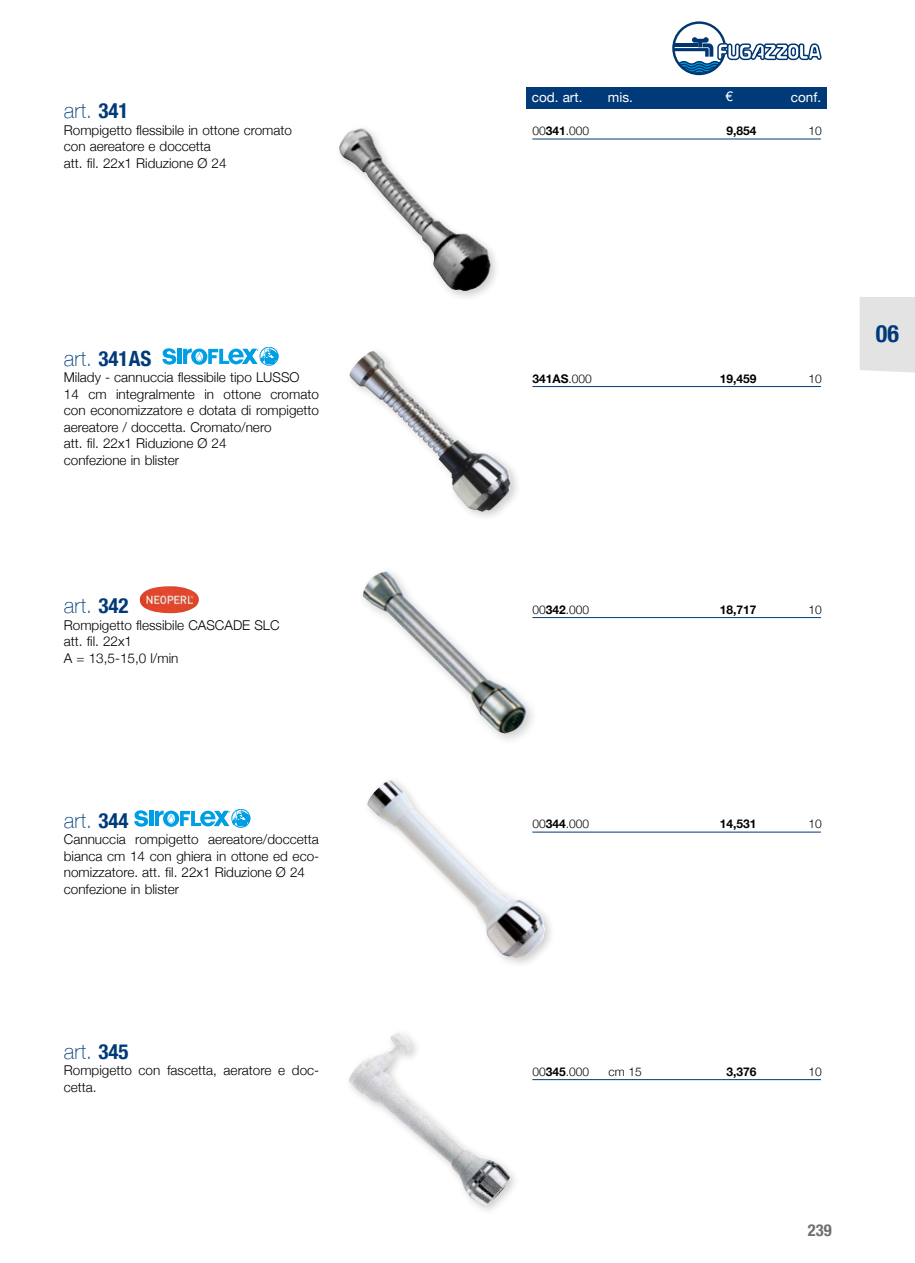
<style>
.page{position:relative;width:915px;height:1263px;background:#fff}
.page>*{position:absolute;margin:0;border:0;box-sizing:border-box;transform-origin:0 0}
.t1{font:700 condensed 24px "Helvetica Neue";color:#003a78}
.codici_articolo{font:100 21px "Helvetica Neue";letter-spacing:.015em;color:#003a78}
.codici_articolo-2{font:700 condensed 21px "Helvetica Neue";color:#003a78}
.t2{font:700 condensed 16.5px "Helvetica Neue";color:#706f6f}
.codici_articolo-3{font:300 13.5px/16.5px "Helvetica Neue";color:#000;text-align:justify}
.t3{font:13.5px "Helvetica Neue";color:#fff}
.testo{font:300 13.5px "Helvetica Neue";color:#000}
.tabelle2017{font:300 12px "Helvetica Neue";color:#000}
.tabelle2017-2{font:700 12px "Helvetica Neue";color:#000}
.s1{font-weight:700;font-stretch:condensed}
.s2{font-weight:100;font-stretch:normal}
.s3{font-weight:700}
.s4{font-weight:300}
</style>
<div class="page">
<div style="left:526px;top:87px;width:299px;height:21px;background:#003a78"></div>
<svg style="left:672px;top:21px;width:149px;height:54px"></svg>
<img style="left:367px;top:780px;width:178px;height:178px">
<img style="left:362px;top:571px;width:165px;height:163px">
<hr style="left:177px;top:349px;width:4px;height:15px;background:#009fe3">
<svg style="left:162px;top:348px;width:14px;height:17px"></svg>
<img style="left:139px;top:586px;width:60px;height:27px">
<hr style="left:149px;top:811px;width:4px;height:15px;background:#009fe3">
<svg style="left:134px;top:810px;width:14px;height:17px"></svg>
<hr style="left:532px;top:139px;width:288px;height:1px;background:#003a78">
<hr style="left:532px;top:386px;width:288px;height:1px;background:#003a78">
<hr style="left:532px;top:617px;width:288px;height:1px;background:#003a78">
<hr style="left:532px;top:832px;width:288px;height:1px;background:#003a78">
<hr style="left:532px;top:1079px;width:288px;height:1px;background:#003a78">
<img style="left:339px;top:128px;width:155px;height:163px">
<img style="left:349px;top:353px;width:162px;height:159px">
<img style="left:348px;top:1033px;width:162px;height:173px">
<div style="left:860px;top:297px;width:54px;height:76px;background:#e4e3e4"></div>
<svg style="left:183px;top:347px;width:95px;height:18px"></svg>
<svg style="left:155px;top:809px;width:95px;height:18px"></svg>
<p class="codici_articolo" style="left:64px;top:95px;width:66px">art. <span class="s1">341</span></p>
<p class="codici_articolo-3" style="left:64px;top:121px;width:230px">Rompigetto flessibile in ottone cromato</p>
<p class="codici_articolo-3" style="left:64px;top:137px;width:148px">con aereatore e doccetta</p>
<p class="codici_articolo-3" style="left:64px;top:154px;width:164px">att. fil. 22x1 Riduzione Ø 24</p>
<p class="codici_articolo-2" style="left:64px;top:341px;width:89px"><span class="s2">art.</span> 341AS</p>
<p class="codici_articolo-3" style="left:64px;top:368px;width:237px">Milady - cannuccia flessibile tipo LUSSO</p>
<p class="codici_articolo-3" style="left:64px;top:385px;width:257px">14 cm integralmente in ottone cromato con economizzatore e dotata di rompigetto aereatore / doccetta. Cromato/nero</p>
<p class="codici_articolo-3" style="left:64px;top:434px;width:164px">att. fil. 22x1 Riduzione Ø 24</p>
<p class="codici_articolo-3" style="left:64px;top:451px;width:117px">confezione in blister</p>
<p class="codici_articolo" style="left:64px;top:590px;width:66px">art. <span class="s1">342</span></p>
<p class="codici_articolo-3" style="left:64px;top:616px;width:217px">Rompigetto flessibile CASCADE SLC</p>
<p class="codici_articolo-3" style="left:64px;top:632px;width:70px">att. fil. 22x1</p>
<p class="testo" style="left:64px;top:647px;width:116px">A = 13,5-15,0 l/min</p>
<p class="codici_articolo" style="left:64px;top:804px;width:66px">art. <span class="s1">344</span></p>
<p class="codici_articolo-3" style="left:64px;top:830px;width:257px">Cannuccia rompigetto aereatore/doccetta bianca cm 14 con ghiera in ottone ed eco&shy;nomizzatore. att. fil. 22x1 Riduzione Ø 24</p>
<p class="codici_articolo-3" style="left:64px;top:880px;width:117px">confezione in blister</p>
<p class="codici_articolo" style="left:64px;top:1035px;width:66px">art. <span class="s1">345</span></p>
<p class="codici_articolo-3" style="left:64px;top:1061px;width:257px">Rompigetto con fascetta, aeratore e doc&shy;cetta.</p>
<p class="t3" style="left:531px;top:87px;width:52px">cod. art.</p>
<p class="t3" style="left:607px;top:87px;width:27px">mis.</p>
<p class="t3" style="left:725px;top:86px;width:9px">€</p>
<p class="t3" style="left:790px;top:87px;width:32px">conf.</p>
<p class="tabelle2017" style="left:532px;top:121px;width:58px">00<span class="s3">341</span>.000</p>
<p class="tabelle2017-2" style="left:726px;top:122px;width:32px">9,854</p>
<p class="tabelle2017" style="left:808px;top:121px;width:15px">10</p>
<p class="tabelle2017-2" style="left:532px;top:369px;width:61px">341AS<span class="s4">.000</span></p>
<p class="tabelle2017-2" style="left:719px;top:369px;width:38px">19,459</p>
<p class="tabelle2017" style="left:808px;top:369px;width:15px">10</p>
<h1 class="t1" style="left:875px;top:314px;width:25px">06</h1>
<p class="tabelle2017" style="left:532px;top:600px;width:58px">00<span class="s3">342</span>.000</p>
<p class="tabelle2017-2" style="left:719px;top:600px;width:38px">18,717</p>
<p class="tabelle2017" style="left:808px;top:600px;width:15px">10</p>
<p class="tabelle2017" style="left:532px;top:814px;width:58px">00<span class="s3">344</span>.000</p>
<p class="tabelle2017-2" style="left:719px;top:815px;width:38px">14,531</p>
<p class="tabelle2017" style="left:808px;top:814px;width:15px">10</p>
<p class="tabelle2017" style="left:532px;top:1062px;width:58px">00<span class="s3">345</span>.000</p>
<p class="tabelle2017" style="left:608px;top:1062px;width:35px">cm 15</p>
<p class="tabelle2017-2" style="left:726px;top:1062px;width:32px">3,376</p>
<p class="tabelle2017" style="left:808px;top:1062px;width:15px">10</p>
<p class="t2" style="left:807px;top:1217px;width:25px">239</p>
</div>
